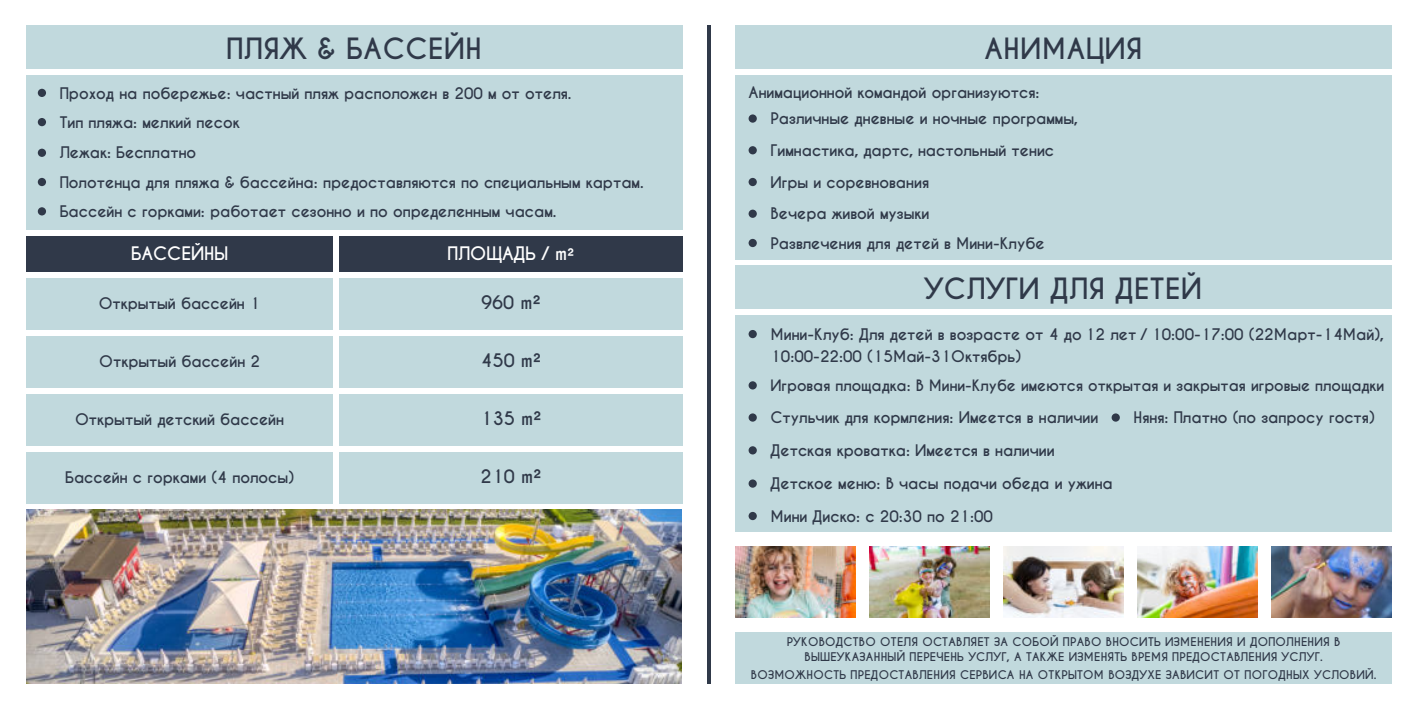
<style>
.page{position:relative;width:1418px;height:709px;background:#fff}
.page>*{position:absolute;margin:0;border:0;box-sizing:border-box;transform-origin:0 0}
.t1{font:700 27.5px "Caviar Dreams";letter-spacing:.025em;color:#303949}
.t2{font:700 17.5px "Caviar Dreams";color:#303949}
.t3{font:700 17.5px "Caviar Dreams";color:#fff}
.t4{font:700 15px/31.8px "Caviar Dreams";color:#303949}
.t5{font:700 14.75px "Caviar Dreams";color:#303949}
.t6{font:700 11.25px/15px "Caviar Dreams";letter-spacing:.025em;color:#303949;text-align:center}
.s1{font-size:15px}
</style>
<div class="page">
<div style="left:735px;top:25px;width:656px;height:44px;background:#c1d9dd"></div>
<div style="left:735px;top:265px;width:656px;height:44px;background:#c1d9dd"></div>
<div style="left:735px;top:315px;width:656px;height:217px;background:#c1d9dd"></div>
<div style="left:735px;top:75px;width:656px;height:184px;background:#c1d9dd"></div>
<div style="left:748px;top:114px;width:8px;height:9px;background:#303949;border-radius:50%"></div>
<div style="left:748px;top:146px;width:8px;height:8px;background:#303949;border-radius:50%"></div>
<div style="left:748px;top:178px;width:8px;height:8px;background:#303949;border-radius:50%"></div>
<div style="left:748px;top:210px;width:8px;height:8px;background:#303949;border-radius:50%"></div>
<div style="left:748px;top:239px;width:8px;height:8px;background:#303949;border-radius:50%"></div>
<div style="left:748px;top:330px;width:8px;height:8px;background:#303949;border-radius:50%"></div>
<div style="left:748px;top:381px;width:8px;height:8px;background:#303949;border-radius:50%"></div>
<div style="left:1111px;top:413px;width:8px;height:9px;background:#303949;border-radius:50%"></div>
<div style="left:748px;top:413px;width:8px;height:9px;background:#303949;border-radius:50%"></div>
<div style="left:748px;top:446px;width:8px;height:8px;background:#303949;border-radius:50%"></div>
<div style="left:748px;top:479px;width:8px;height:9px;background:#303949;border-radius:50%"></div>
<div style="left:748px;top:512px;width:8px;height:8px;background:#303949;border-radius:50%"></div>
<img style="left:735px;top:546px;width:120px;height:71px">
<img style="left:869px;top:546px;width:120px;height:71px">
<img style="left:1003px;top:546px;width:120px;height:71px">
<img style="left:1137px;top:546px;width:120px;height:71px">
<img style="left:1271px;top:546px;width:120px;height:71px">
<div style="left:735px;top:631px;width:656px;height:52px;background:#c1d9dd"></div>
<div style="left:26px;top:25px;width:657px;height:44px;background:#c1d9dd"></div>
<div style="left:26px;top:75px;width:657px;height:155px;background:#c1d9dd"></div>
<div style="left:38px;top:89px;width:8px;height:8px;background:#303949;border-radius:50%"></div>
<div style="left:38px;top:118px;width:8px;height:8px;background:#303949;border-radius:50%"></div>
<div style="left:38px;top:149px;width:8px;height:8px;background:#303949;border-radius:50%"></div>
<div style="left:38px;top:178px;width:8px;height:8px;background:#303949;border-radius:50%"></div>
<div style="left:38px;top:207px;width:8px;height:8px;background:#303949;border-radius:50%"></div>
<div style="left:339px;top:278px;width:344px;height:52px;background:#c1d9dd"></div>
<div style="left:339px;top:336px;width:344px;height:51px;background:#c1d9dd"></div>
<div style="left:339px;top:394px;width:344px;height:51px;background:#c1d9dd"></div>
<div style="left:26px;top:394px;width:307px;height:51px;background:#c1d9dd"></div>
<div style="left:26px;top:336px;width:307px;height:51px;background:#c1d9dd"></div>
<div style="left:26px;top:278px;width:307px;height:52px;background:#c1d9dd"></div>
<div style="left:339px;top:451px;width:344px;height:52px;background:#c1d9dd"></div>
<div style="left:26px;top:451px;width:307px;height:52px;background:#c1d9dd"></div>
<div style="left:339px;top:236px;width:344px;height:36px;background:#303949"></div>
<div style="left:26px;top:236px;width:307px;height:36px;background:#303949"></div>
<img style="left:26px;top:509px;width:656px;height:174px">
<hr style="left:707px;top:25px;width:3px;height:658px;background:#303949">
<h1 class="t1" style="left:226px;top:32px;width:257px">ПЛЯЖ &amp; БАССЕЙН</h1>
<p class="t4" style="left:60px;top:79px;width:513px;line-height:29.2px">Проход на побережье: частный пляж расположен в 200 м от отеля.<br>Тип пляжа: мелкий песок</p>
<p class="t4" style="left:60px;top:139px;width:585px;line-height:29.2px">Лежак: Бесплатно<br>Полотенца для пляжа &amp; бассейна: предоставляются по специальным картам.<br>Бассейн с горками: работает сезонно и по определенным часам.</p>
<p class="t3" style="left:131px;top:243px;width:99px">БАССЕЙНЫ</p>
<p class="t3" style="left:447px;top:243px;width:128px">ПЛОЩАДЬ / m<span class="s1">²</span></p>
<p class="t4" style="left:99px;top:288px;width:163px">Открытый бассейн 1</p>
<p class="t4" style="left:99px;top:346px;width:162px">Открытый бассейн 2</p>
<p class="t2" style="left:481px;top:292px;width:61px">960 m²</p>
<p class="t2" style="left:481px;top:350px;width:62px">450 m²</p>
<p class="t4" style="left:75px;top:404px;width:210px">Открытый детский бассейн</p>
<p class="t2" style="left:480px;top:408px;width:63px">135 m²</p>
<p class="t4" style="left:65px;top:462px;width:230px">Бассейн с горками (4 полосы)</p>
<p class="t2" style="left:480px;top:466px;width:62px">210 m²</p>
<h1 class="t1" style="left:984px;top:32px;width:159px">АНИМАЦИЯ</h1>
<p class="t4" style="left:748px;top:76px;width:292px">Анимационной командой организуются:</p>
<p class="t4" style="left:770px;top:103px;width:309px">Различные дневные и ночные программы,<br>Гимнастика, дартс, настольный тенис<br>Игры и соревнования<br>Bечера живой музыки</p>
<p class="t4" style="left:770px;top:227px;width:276px">Развлечения для детей в Мини-Клубе</p>
<h1 class="t1" style="left:924px;top:272px;width:279px">УСЛУГИ ДЛЯ ДЕТЕЙ</h1>
<p class="t4" style="left:770px;top:323px;width:615px;line-height:22.5px">Мини-Клуб: Для детей в возрасте от 4 до 12 лет / 10:00-17:00 (22Март-14Май),<br>10:00-22:00 (15Май-31Октябрь)</p>
<p class="t5" style="left:770px;top:376px;width:615px">Игровая площадка: В Мини-Клубе имеются открытая и закрытая игровые площадки</p>
<p class="t4" style="left:770px;top:402px;width:329px">Стульчик для кормления: Имеется в наличии</p>
<p class="t4" style="left:1133px;top:402px;width:243px">Няня: Платно (по запросу гостя)</p>
<p class="t4" style="left:770px;top:435px;width:286px">Детская кроватка: Имеется в наличии</p>
<p class="t4" style="left:770px;top:468px;width:344px;line-height:32.5px">Детское меню: В часы подачи обеда и ужина<br>Мини Диско: с 20:30 по 21:00</p>
<p class="t6" style="left:786px;top:635px;width:555px">РУКОВОДСТВО ОТЕЛЯ ОСТАВЛЯЕТ ЗА СОБОЙ ПРАВО ВНОСИТЬ ИЗМЕНЕНИЯ И ДОПОЛНЕНИЯ В<br>ВЫШЕУКАЗАННЫЙ ПЕРЕЧЕНЬ УСЛУГ, А ТАКЖЕ ИЗМЕНЯТЬ ВРЕМЯ ПРЕДОСТАВЛЕНИЯ УСЛУГ.</p>
<p class="t6" style="left:751px;top:667px;width:627px">ВОЗМОЖНОСТЬ ПРЕДОСТАВЛЕНИЯ СЕРВИСА НА ОТКРЫТОМ ВОЗДУХЕ ЗАВИСИТ ОТ ПОГОДНЫХ УСЛОВИЙ.</p>
</div>
